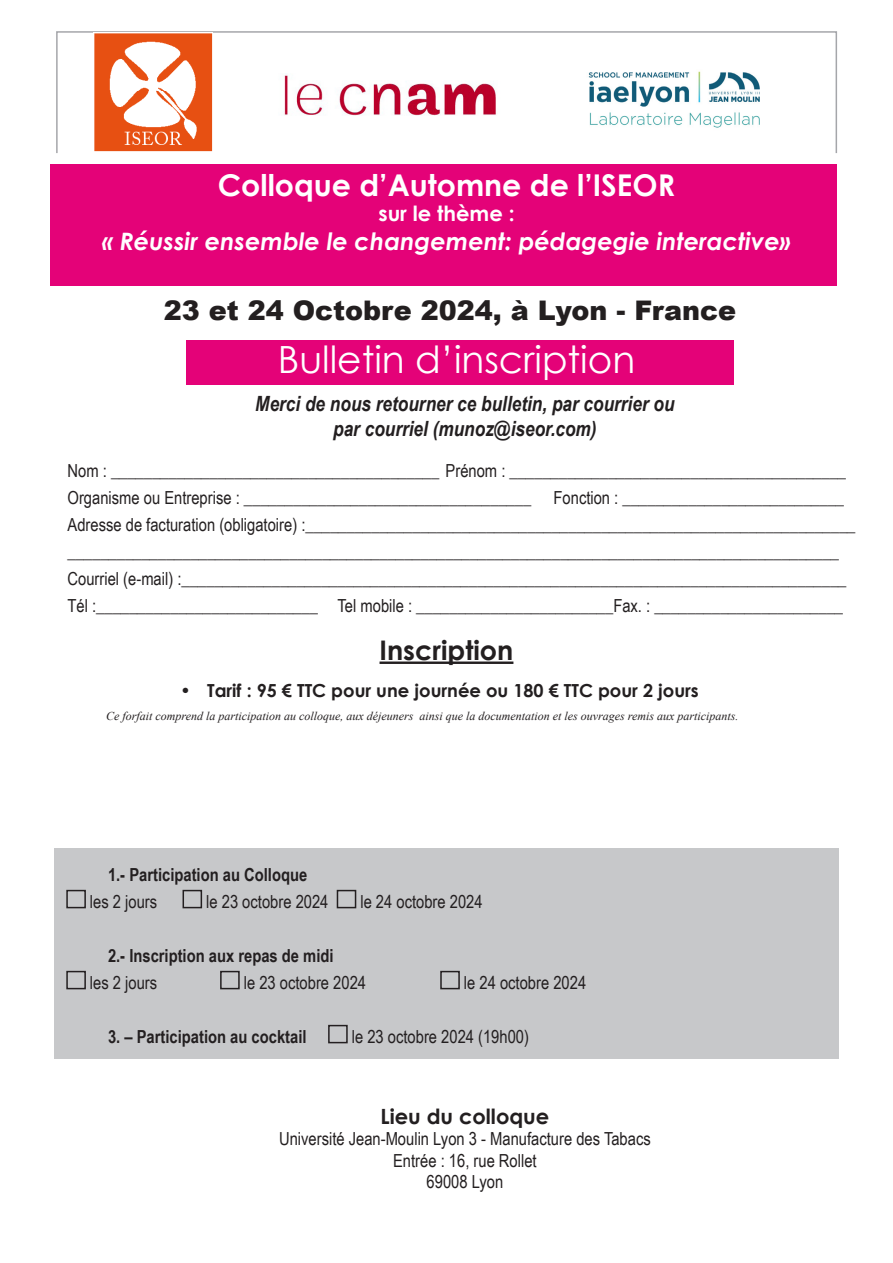
<style>
.page{position:relative;width:893px;height:1263px;background:#fff}
.page>*{position:absolute;margin:0;border:0;box-sizing:border-box;transform-origin:0 0}
.t1{font:37.5px "Century Gothic";color:#fff}
.t2{font:700 30px "Century Gothic";color:#fff}
.t3{font:900 27px "Arial";color:#231f20}
.t4{font:700 27px "Century Gothic";color:#231f20}
.t5{font:italic 700 24px "Century Gothic";color:#fff}
.t6{font:italic 700 21px "Arial Narrow";color:#231f20}
.t7{font:700 21px "Century Gothic";color:#231f20}
.t8{font:700 21px "Century Gothic";color:#fff}
.t9{font:18px/27px "Arial Narrow";color:#231f20}
.t10{font:700 18px "Arial Narrow";color:#231f20}
.t11{font:700 18px "Century Gothic";color:#231f20}
.t12{font:italic 12px "Times New Roman";color:#231f20}
</style>
<div class="page">
<div style="left:56px;top:31px;width:781px;height:123px;border:2px solid #a5a6aa"></div>
<div style="left:51px;top:164px;width:786px;height:122px;background:#e40278"></div>
<hr style="left:380px;top:661px;width:133px;height:3px;background:#231f20">
<div style="left:186px;top:340px;width:547px;height:45px;background:#e40278"></div>
<img style="left:93px;top:33px;width:120px;height:121px">
<img style="left:588px;top:71px;width:172px;height:57px">
<div style="left:54px;top:848px;width:785px;height:210px;background:#c7c8ca"></div>
<div style="left:66px;top:890px;width:20px;height:18px;border:2px solid #231f20"></div>
<div style="left:183px;top:890px;width:19px;height:18px;border:2px solid #231f20"></div>
<div style="left:337px;top:890px;width:19px;height:18px;border:2px solid #231f20"></div>
<div style="left:66px;top:971px;width:20px;height:18px;border:2px solid #231f20"></div>
<div style="left:220px;top:971px;width:20px;height:18px;border:2px solid #231f20"></div>
<div style="left:440px;top:971px;width:20px;height:18px;border:2px solid #231f20"></div>
<div style="left:328px;top:1025px;width:20px;height:18px;border:2px solid #231f20"></div>
<img style="left:283px;top:73px;width:214px;height:43px">
<p class="t2" style="left:218px;top:162px;width:459px">Colloque d’Automne de l’ISEOR</p>
<p class="t8" style="left:378px;top:197px;width:138px">sur le thème :</p>
<p class="t5" style="left:102px;top:223px;width:690px">« Réussir ensemble le changement: pédagegie interactive»</p>
<p class="t3" style="left:164px;top:290px;width:574px">23 et 24 Octobre 2024, à Lyon - France</p>
<p class="t1" style="left:278px;top:333px;width:359px">Bulletin d’inscription</p>
<p class="t6" style="left:255px;top:387px;width:421px">Merci de nous retourner ce bulletin, par courrier ou</p>
<p class="t6" style="left:333px;top:412px;width:265px">par courriel (munoz@iseor.com)</p>
<p class="t9" style="left:68px;top:456px;width:780px">Nom : ________________________________________ Prénom : _________________________________________</p>
<p class="t9" style="left:68px;top:483px;width:778px">Organisme ou Entreprise : ___________________________________ Fonction : ___________________________</p>
<p class="t9" style="left:68px;top:510px;width:789px">Adresse de facturation (obligatoire) :___________________________________________________________________ ______________________________________________________________________________________________</p>
<p class="t9" style="left:68px;top:564px;width:780px">Courriel (e-mail) :_________________________________________________________________________________</p>
<p class="t9" style="left:68px;top:591px;width:777px">Tél :___________________________ Tel mobile : ________________________Fax. : _______________________</p>
<p class="t4" style="left:380px;top:630px;width:135px">Inscription</p>
<p class="t11" style="left:180px;top:677px;width:520px">• Tarif : 95 € TTC pour une journée ou 180 € TTC pour 2 jours</p>
<p class="t12" style="left:106px;top:707px;width:634px">Ce forfait comprend la participation au colloque, aux déjeuners ainsi que la documentation et les ouvrages remis aux participants.</p>
<p class="t10" style="left:108px;top:861px;width:201px">1.- Participation au Colloque</p>
<p class="t9" style="left:90px;top:888px;width:69px">les 2 jours</p>
<p class="t9" style="left:206px;top:888px;width:124px">le 23 octobre 2024</p>
<p class="t9" style="left:360px;top:888px;width:124px">le 24 octobre 2024</p>
<p class="t10" style="left:108px;top:942px;width:227px">2.- Inscription aux repas de midi</p>
<p class="t9" style="left:90px;top:969px;width:69px">les 2 jours</p>
<p class="t9" style="left:244px;top:969px;width:124px">le 23 octobre 2024</p>
<p class="t9" style="left:464px;top:969px;width:124px">le 24 octobre 2024</p>
<p class="t10" style="left:108px;top:1023px;width:200px">3. – Participation au cocktail</p>
<p class="t9" style="left:352px;top:1023px;width:179px">le 23 octobre 2024 (19h00)</p>
<p class="t7" style="left:380px;top:1100px;width:170px">Lieu du colloque</p>
<p class="t9" style="left:279px;top:1124px;width:373px">Université Jean-Moulin Lyon 3 - Manufacture des Tabacs</p>
<p class="t9" style="left:393px;top:1146px;width:145px">Entrée : 16, rue Rollet</p>
<p class="t9" style="left:427px;top:1168px;width:78px">69008 Lyon</p>
</div>
